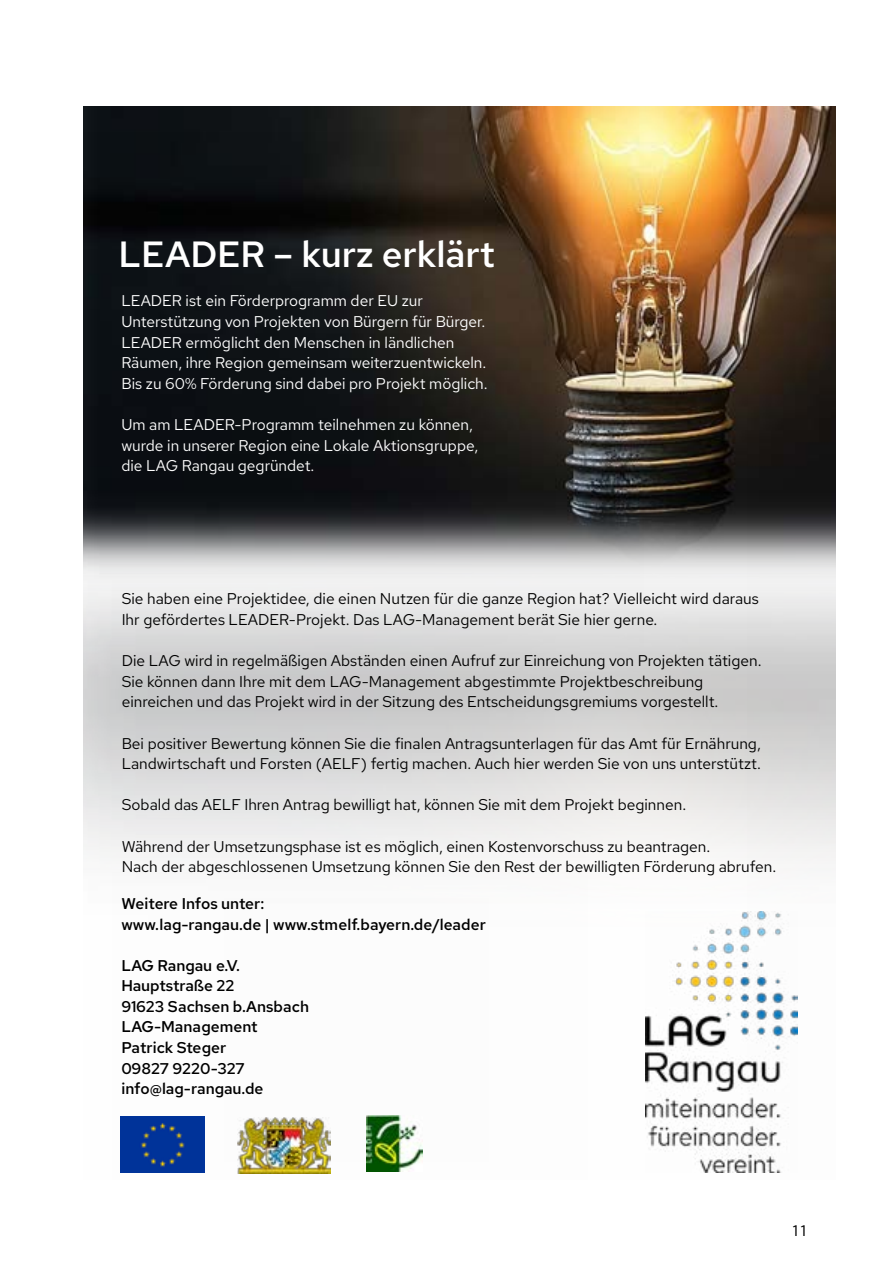
<style>
.page{position:relative;width:893px;height:1263px;background:#fff}
.page>*{position:absolute;margin:0;border:0;box-sizing:border-box;transform-origin:0 0}
.t1{font:500 36.45px "Red Hat Text";color:#fff}
.t2{font:15.6px/20.5px "Red Hat Text";color:#000}
.t3{font:15.6px/20.5px "Red Hat Text";color:#fff}
.t4{font:500 15.6px/20.5px "Red Hat Text";color:#000}
.t5{font:15px "URWDIN";color:#000}
</style>
<div class="page">
<img style="left:84px;top:590px;width:664px;height:583px">
<img style="left:84px;top:106px;width:664px;height:484px">
<img style="left:748px;top:106px;width:88px;height:1067px">
<img style="left:645px;top:911px;width:153px;height:261px">
<img style="left:84px;top:133px;width:560px;height:513px">
<img style="left:112px;top:872px;width:475px;height:302px">
<img style="left:366px;top:1115px;width:56px;height:57px">
<img style="left:237px;top:1117px;width:93px;height:56px">
<img style="left:120px;top:1117px;width:84px;height:56px">
<h1 class="t1" style="left:119px;top:230px;width:378px">LEADER – kurz erklärt</h1>
<p class="t3" style="left:121px;top:290px;width:368px">LEADER ist ein Förderprogramm der EU zur Unterstützung von Projekten von Bürgern für Bürger.<br>LEADER ermöglicht den Menschen in ländlichen Räumen, ihre Region gemeinsam weiterzuentwickeln.<br>Bis zu 60% Förderung sind dabei pro Projekt möglich.</p>
<p class="t3" style="left:121px;top:414px;width:358px">Um am LEADER-Programm teilnehmen zu können, wurde in unserer Region eine Lokale Aktionsgruppe, die LAG Rangau gegründet.</p>
<p class="t2" style="left:122px;top:588px;width:639px">Sie haben eine Projektidee, die einen Nutzen für die ganze Region hat? Vielleicht wird daraus<br>Ihr gefördertes LEADER-Projekt. Das LAG-Management berät Sie hier gerne.</p>
<p class="t2" style="left:122px;top:650px;width:641px">Die LAG wird in regelmäßigen Abständen einen Aufruf zur Einreichung von Projekten tätigen.<br>Sie können dann Ihre mit dem LAG-Management abgestimmte Projektbeschreibung einreichen und das Projekt wird in der Sitzung des Entscheidungsgremiums vorgestellt.</p>
<p class="t2" style="left:122px;top:732px;width:641px">Bei positiver Bewertung können Sie die finalen Antragsunterlagen für das Amt für Ernährung,<br>Landwirtschaft und Forsten (AELF) fertig machen. Auch hier werden Sie von uns unterstützt.</p>
<p class="t2" style="left:122px;top:794px;width:566px">Sobald das AELF Ihren Antrag bewilligt hat, können Sie mit dem Projekt beginnen.</p>
<p class="t2" style="left:122px;top:835px;width:656px">Während der Umsetzungsphase ist es möglich, einen Kostenvorschuss zu beantragen.<br>Nach der abgeschlossenen Umsetzung können Sie den Rest der bewilligten Förderung abrufen.</p>
<p class="t4" style="left:121px;top:893px;width:366px">Weitere Infos unter:<br>www.lag-rangau.de | www.stmelf.bayern.de/leader</p>
<p class="t4" style="left:121px;top:955px;width:189px">LAG Rangau e.V.<br>Hauptstraße 22<br>91623 Sachsen b.Ansbach<br>LAG-Management<br>Patrick Steger<br>09827 9220-327 info@lag-rangau.de</p>
<p class="t5" style="left:792px;top:1221px;width:18px">11</p>
</div>
